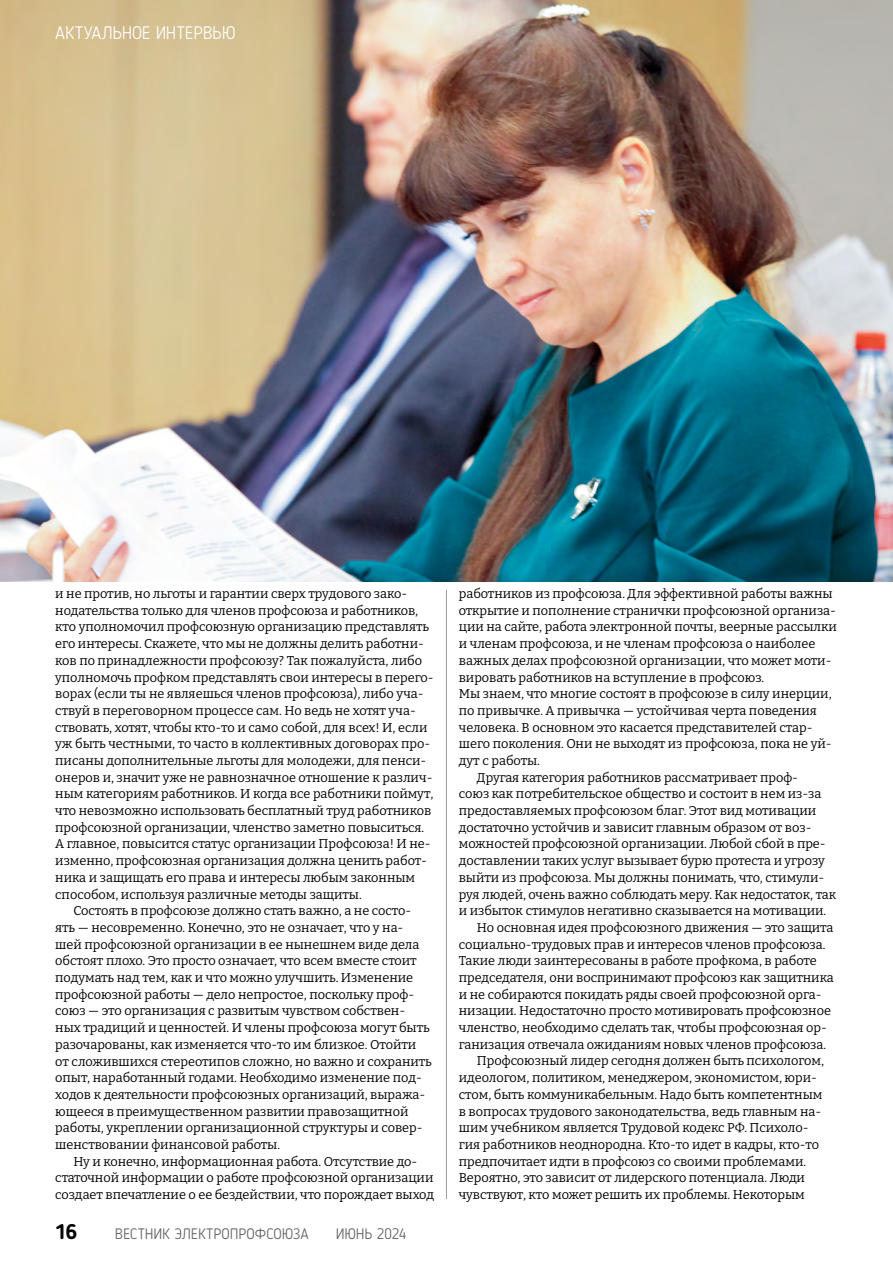
<style>
.page{position:relative;width:893px;height:1263px;background:#fff}
.page>*{position:absolute;margin:0;border:0;box-sizing:border-box;transform-origin:0 0}
.t1{font:700 21px "Blogger Sans";color:#000}
.Kolontitul{font:300 18px "Blogger Sans";letter-spacing:-.01em;color:#fff}
.t2{font:300 15px "Blogger Sans";color:#636362}
.Основа{font:12.75px/16.6px "Bitter";color:#000}
</style>
<div class="page">
<img style="left:0;top:0;width:893px;height:581px">
<hr style="left:446px;top:590px;width:1px;height:609px;background:#9c9d9d">
<p class="Kolontitul" style="left:55px;top:22px;width:182px">АКТУАЛЬНОЕ ИНТЕРВЬЮ</p>
<p class="Основа" style="left:55px;top:585px;width:380px">и не против, но льготы и гарантии сверх трудового зако&shy;нодательства только для членов профсоюза и работников, кто уполномочил профсоюзную организацию представлять его интересы. Скажете, что мы не должны делить работни&shy;ков по принадлежности профсоюзу? Так пожалуйста, либо уполномочь профком представлять свои интересы в перего&shy;ворах (если ты не являешься членов профсоюза), либо уча&shy;ствуй в переговорном процессе сам. Но ведь не хотят уча&shy;ствовать, хотят, чтобы кто- то и само собой, для всех! И, если уж быть честными, то часто в коллективных договорах про&shy;писаны дополнительные льготы для молодежи, для пенси&shy;онеров и, значит уже не равнозначное отношение к различ&shy;ным категориям работников. И когда все работники поймут, что невозможно использовать бесплатный труд работников профсоюзной организации, членство заметно повыситься.<br>А главное, повысится статус организации Профсоюза! И не&shy;изменно, профсоюзная организация должна ценить работ&shy;ника и защищать его права и интересы любым законным способом, используя различные методы защиты.</p>
<p class="Основа" style="left:55px;top:902px;width:378px;text-indent:18px">Состоять в профсоюзе должно стать важно, а не состо&shy;ять — несовременно. Конечно, это не означает, что у на&shy;шей профсоюзной организации в ее нынешнем виде дела обстоят плохо. Это просто означает, что всем вместе стоит подумать над тем, как и что можно улучшить. Изменение профсоюзной работы — дело непростое, поскольку проф&shy;союз — это организация с развитым чувством собствен&shy;ных традиций и ценностей. И члены профсоюза могут быть разочарованы, как изменяется что-то им близкое. Отойти от сложившихся стереотипов сложно, но важно и сохранить опыт, наработанный годами. Необходимо изменение под&shy;ходов к деятельности профсоюзных организаций, выража&shy;ющееся в преимущественном развитии правозащитной работы, укреплении организационной структуры и совер&shy;шенствовании финансовой работы.</p>
<p class="Основа" style="left:55px;top:1152px;width:380px;text-align:center">Ну и конечно, информационная работа. Отсутствие до&shy;статочной информации о работе профсоюзной организации создает впечатление о ее бездействии, что порождает выход</p>
<h1 class="t1" style="left:55px;top:1219px;width:23px">16</h1>
<p class="t2" style="left:115px;top:1225px;width:195px">ВЕСТНИК ЭЛЕКТРОПРОФСОЮЗА</p>
<p class="t2" style="left:336px;top:1225px;width:72px">ИЮНЬ 2024</p>
<p class="Основа" style="left:459px;top:585px;width:379px">работников из профсоюза. Для эффективной работы важны открытие и пополнение странички профсоюзной организа&shy;ции на сайте, работа электронной почты, веерные рассылки и членам профсоюза, и не членам профсоюза о наиболее важных делах профсоюзной организации, что может моти&shy;вировать работников на вступление в профсоюз.<br>Мы знаем, что многие состоят в профсоюзе в силу инерции, по привычке. А привычка — устойчивая черта поведения человека. В основном это касается представителей стар&shy;шего поколения. Они не выходят из профсоюза, пока не уй&shy;дут с работы.</p>
<p class="Основа" style="left:459px;top:769px;width:379px;text-indent:18px">Другая категория работников рассматривает проф-<br>союз как потребительское общество и состоит в нем из- за предоставляемых профсоюзом благ. Этот вид мотивации достаточно устойчив и зависит главным образом от воз&shy;можностей профсоюзной организации. Любой сбой в пре&shy;доставлении таких услуг вызывает бурю протеста и угрозу выйти из профсоюза. Мы должны понимать, что, стимули&shy;руя людей, очень важно соблюдать меру. Как недостаток, так и избыток стимулов негативно сказывается на мотивации.</p>
<p class="Основа" style="left:459px;top:919px;width:376px;text-indent:18px">Но основная идея профсоюзного движения — это защита социально-трудовых прав и интересов членов профсоюза.<br>Такие люди заинтересованы в работе профкома, в работе председателя, они воспринимают профсоюз как защитника и не собираются покидать ряды своей профсоюзной орга&shy;низации. Недостаточно просто мотивировать профсоюзное членство, необходимо сделать так, чтобы профсоюзная ор&shy;ганизация отвечала ожиданиям новых членов профсоюза.</p>
<p class="Основа" style="left:459px;top:1052px;width:367px;text-indent:18px">Профсоюзный лидер сегодня должен быть психологом, идеологом, политиком, менеджером, экономистом, юри&shy;стом, быть коммуникабельным. Надо быть компетентным в вопросах трудового законодательства, ведь главным на&shy;шим учебником является Трудовой кодекс РФ. Психоло&shy;гия работников неоднородна. Кто- то идет в кадры, кто- то предпочитает идти в профсоюз со своими проблемами.<br>Вероятно, это зависит от лидерского потенциала. Люди чувствуют, кто может решить их проблемы. Некоторым</p>
</div>
